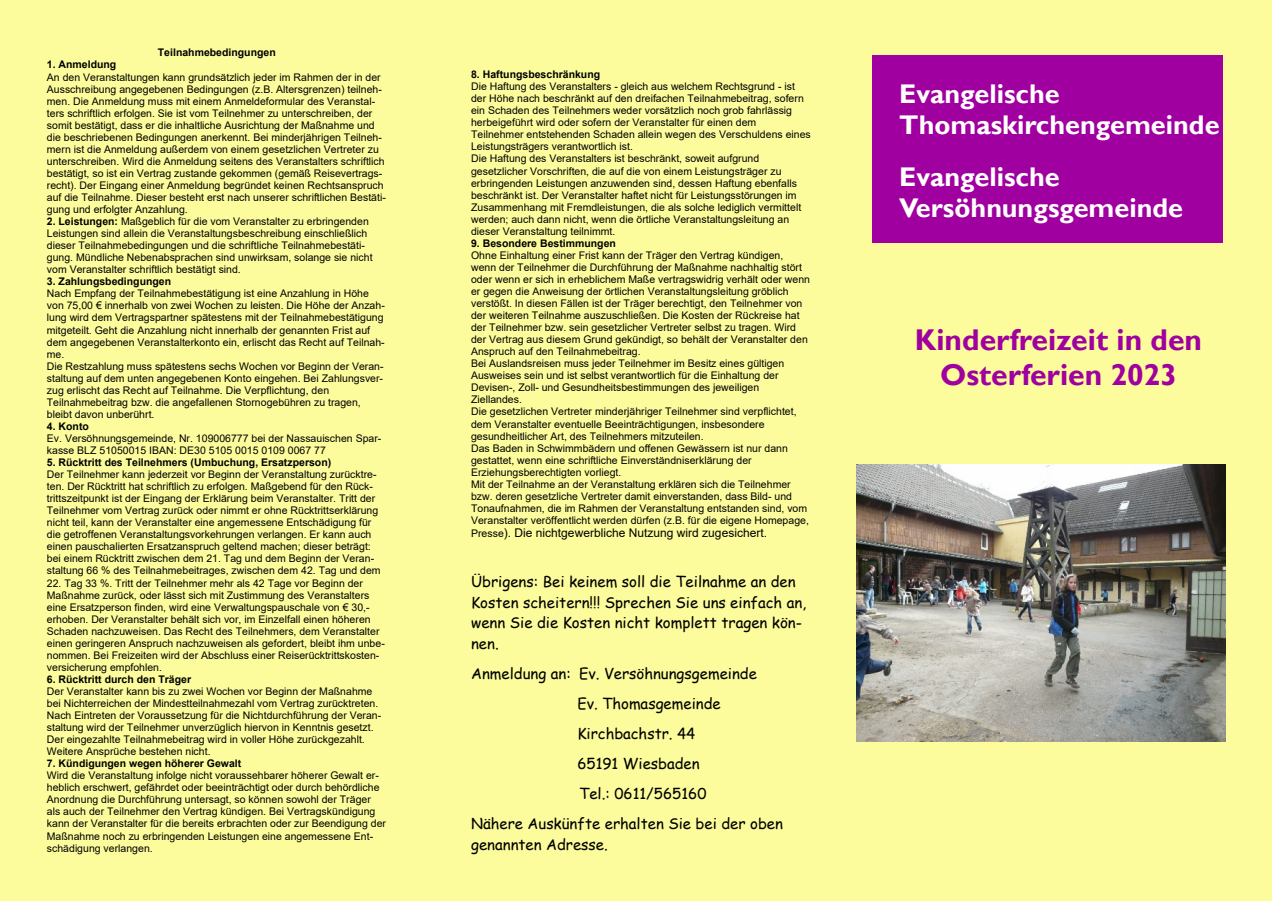
<style>
.page{position:relative;width:1272px;height:902px;background:#fff}
.page>*{position:absolute;margin:0;border:0;box-sizing:border-box;transform-origin:0 0}
.t1{font:700 30px/34.7px "Gill Sans";color:#9f009f;text-align:center}
.t2{font:700 27px/31.2px "Gill Sans";color:#fff}
.t3{font:15px/20.9px "Comic Sans MS";color:#000}
.t4{font:12px "Arial";color:#000}
.t5{font:10.5px/12px "Arial";color:#000}
.t6{font:700 10.5px "Arial";color:#000}
.s1{font-weight:700}
.s2{font-size:10.5px}
</style>
<div class="page">
<div style="left:0;top:0;width:1271px;height:900px;background:#fcfc9c"></div>
<div style="left:872px;top:55px;width:350px;height:188px;background:#9f009f"></div>
<img style="left:856px;top:464px;width:369px;height:277px">
<p class="t6" style="left:158px;top:49px;width:119px">Teilnahmebedingungen</p>
<p class="t6" style="left:47px;top:61px;width:71px">1. Anmeldung</p>
<p class="t5" style="left:47px;top:72px;width:340px">An den Veranstaltungen kann grundsätzlich jeder im Rahmen der in der Ausschreibung angegebenen Bedingungen (z.B. Altersgrenzen) teilneh&shy;men. Die Anmeldung muss mit einem Anmeldeformular des Veranstal&shy;ters schriftlich erfolgen. Sie ist vom Teilnehmer zu unterschreiben, der somit bestätigt, dass er die inhaltliche Ausrichtung der Maßnahme und die beschriebenen Bedingungen anerkennt. Bei minderjährigen Teilneh&shy;mern ist die Anmeldung außerdem von einem gesetzlichen Vertreter zu unterschreiben. Wird die Anmeldung seitens des Veranstalters schriftlich bestätigt, so ist ein Vertrag zustande gekommen (gemäß Reisevertrags&shy;recht). Der Eingang einer Anmeldung begründet keinen Rechtsanspruch auf die Teilnahme. Dieser besteht erst nach unserer schriftlichen Bestäti&shy;gung und erfolgter Anzahlung.</p>
<p class="t5" style="left:47px;top:216px;width:327px"><span class="s1">2. Leistungen:</span> Maßgeblich für die vom Veranstalter zu erbringenden Leistungen sind allein die Veranstaltungsbeschreibung einschließlich dieser Teilnahmebedingungen und die schriftliche Teilnahmebestäti&shy;gung. Mündliche Nebenabsprachen sind unwirksam, solange sie nicht vom Veranstalter schriftlich bestätigt sind.</p>
<p class="t6" style="left:47px;top:277px;width:126px">3. Zahlungsbedingungen</p>
<p class="t5" style="left:47px;top:288px;width:339px">Nach Empfang der Teilnahmebestätigung ist eine Anzahlung in Höhe von 75,00 € innerhalb von zwei Wochen zu leisten. Die Höhe der Anzah&shy;lung wird dem Vertragspartner spätestens mit der Teilnahmebestätigung mitgeteilt. Geht die Anzahlung nicht innerhalb der genannten Frist auf dem angegebenen Veranstalterkonto ein, erlischt das Recht auf Teilnah&shy;me.<br>Die Restzahlung muss spätestens sechs Wochen vor Beginn der Veran&shy;staltung auf dem unten angegebenen Konto eingehen. Bei Zahlungsver&shy;zug erlischt das Recht auf Teilnahme. Die Verpflichtung, den Teilnahmebeitrag bzw. die angefallenen Stornogebühren zu tragen, bleibt davon unberührt.</p>
<p class="t6" style="left:47px;top:422px;width:44px">4. Konto</p>
<p class="t5" style="left:47px;top:433px;width:336px">Ev. Versöhnungsgemeinde, Nr. 109006777 bei der Nassauischen Spar&shy;kasse BLZ 51050015 IBAN: DE30 5105 0015 0109 0067 77</p>
<p class="t6" style="left:47px;top:458px;width:286px">5. Rücktritt des Teilnehmers (Umbuchung, Ersatzperson)</p>
<p class="t5" style="left:47px;top:469px;width:335px">Der Teilnehmer kann jederzeit vor Beginn der Veranstaltung zurücktre&shy;ten. Der Rücktritt hat schriftlich zu erfolgen. Maßgebend für den Rück&shy;trittszeitpunkt ist der Eingang der Erklärung beim Veranstalter. Tritt der Teilnehmer vom Vertrag zurück oder nimmt er ohne Rücktrittserklärung nicht teil, kann der Veranstalter eine angemessene Entschädigung für die getroffenen Veranstaltungsvorkehrungen verlangen. Er kann auch einen pauschalierten Ersatzanspruch geltend machen; dieser beträgt: bei einem Rücktritt zwischen dem 21. Tag und dem Beginn der Veran&shy;staltung 66 % des Teilnahmebeitrages, zwischen dem 42. Tag und dem</p>
<p class="t5" style="left:47px;top:577px;width:339px">22. Tag 33 %. Tritt der Teilnehmer mehr als 42 Tage vor Beginn der Maßnahme zurück, oder lässt sich mit Zustimmung des Veranstalters eine Ersatzperson finden, wird eine Verwaltungspauschale von € 30,- erhoben. Der Veranstalter behält sich vor, im Einzelfall einen höheren Schaden nachzuweisen. Das Recht des Teilnehmers, dem Veranstalter einen geringeren Anspruch nachzuweisen als gefordert, bleibt ihm unbe&shy;nommen. Bei Freizeiten wird der Abschluss einer Reiserücktrittskosten&shy;versicherung empfohlen.</p>
<p class="t6" style="left:47px;top:675px;width:146px">6. Rücktritt durch den Träger</p>
<p class="t5" style="left:47px;top:686px;width:336px">Der Veranstalter kann bis zu zwei Wochen vor Beginn der Maßnahme bei Nichterreichen der Mindestteilnahmezahl vom Vertrag zurücktreten.<br>Nach Eintreten der Voraussetzung für die Nichtdurchführung der Veran&shy;staltung wird der Teilnehmer unverzüglich hiervon in Kenntnis gesetzt.<br>Der eingezahlte Teilnahmebeitrag wird in voller Höhe zurückgezahlt.<br>Weitere Ansprüche bestehen nicht.</p>
<p class="t6" style="left:47px;top:759px;width:196px">7. Kündigungen wegen höherer Gewalt</p>
<p class="t5" style="left:47px;top:770px;width:340px">Wird die Veranstaltung infolge nicht voraussehbarer höherer Gewalt er&shy;heblich erschwert, gefährdet oder beeinträchtigt oder durch behördliche Anordnung die Durchführung untersagt, so können sowohl der Träger als auch der Teilnehmer den Vertrag kündigen. Bei Vertragskündigung kann der Veranstalter für die bereits erbrachten oder zur Beendigung der Maßnahme noch zu erbringenden Leistungen eine angemessene Ent&shy;schädigung verlangen.</p>
<p class="t6" style="left:471px;top:70px;width:131px">8. Haftungsbeschränkung</p>
<p class="t5" style="left:471px;top:81px;width:341px">Die Haftung des Veranstalters - gleich aus welchem Rechtsgrund - ist der Höhe nach beschränkt auf den dreifachen Teilnahmebeitrag, sofern ein Schaden des Teilnehmers weder vorsätzlich noch grob fahrlässig herbeigeführt wird oder sofern der Veranstalter für einen dem Teilnehmer entstehenden Schaden allein wegen des Verschuldens eines Leistungsträgers verantwortlich ist.<br>Die Haftung des Veranstalters ist beschränkt, soweit aufgrund gesetzlicher Vorschriften, die auf die von einem Leistungsträger zu erbringenden Leistungen anzuwenden sind, dessen Haftung ebenfalls beschränkt ist. Der Veranstalter haftet nicht für Leistungsstörungen im Zusammenhang mit Fremdleistungen, die als solche lediglich vermittelt werden; auch dann nicht, wenn die örtliche Veranstaltungsleitung an dieser Veranstaltung teilnimmt.</p>
<p class="t6" style="left:471px;top:239px;width:146px">9. Besondere Bestimmungen</p>
<p class="t5" style="left:471px;top:250px;width:340px">Ohne Einhaltung einer Frist kann der Träger den Vertrag kündigen, wenn der Teilnehmer die Durchführung der Maßnahme nachhaltig stört oder wenn er sich in erheblichem Maße vertragswidrig verhält oder wenn er gegen die Anweisung der örtlichen Veranstaltungsleitung gröblich verstößt. In diesen Fällen ist der Träger berechtigt, den Teilnehmer von der weiteren Teilnahme auszuschließen. Die Kosten der Rückreise hat der Teilnehmer bzw. sein gesetzlicher Vertreter selbst zu tragen. Wird der Vertrag aus diesem Grund gekündigt, so behält der Veranstalter den Anspruch auf den Teilnahmebeitrag.<br>Bei Auslandsreisen muss jeder Teilnehmer im Besitz eines gültigen Ausweises sein und ist selbst verantwortlich für die Einhaltung der Devisen-, Zoll- und Gesundheitsbestimmungen des jeweiligen Ziellandes.<br>Die gesetzlichen Vertreter minderjähriger Teilnehmer sind verpflichtet, dem Veranstalter eventuelle Beeinträchtigungen, insbesondere gesundheitlicher Art, des Teilnehmers mitzuteilen.<br>Das Baden in Schwimmbädern und offenen Gewässern ist nur dann gestattet, wenn eine schriftliche Einverständniserklärung der Erziehungsberechtigten vorliegt.<br>Mit der Teilnahme an der Veranstaltung erklären sich die Teilnehmer bzw. deren gesetzliche Vertreter damit einverstanden, dass Bild- und Tonaufnahmen, die im Rahmen der Veranstaltung entstanden sind, vom Veranstalter veröffentlicht werden dürfen (z.B. für die eigene Homepage,</p>
<p class="t4" style="left:471px;top:528px;width:297px"><span class="s2">Presse</span>). Die nichtgewerbliche Nutzung wird zugesichert.</p>
<h3 class="t3" style="left:471px;top:572px;width:337px">Übrigens: Bei keinem soll die Teilnahme an den Kosten scheitern!!! Sprechen Sie uns einfach an, wenn Sie die Kosten nicht komplett tragen kön&shy;nen.</h3>
<h3 class="t3" style="left:471px;top:664px;width:287px">Anmeldung an: Ev. Versöhnungsgemeinde</h3>
<h3 class="t3" style="left:577px;top:694px;width:145px">Ev. Thomasgemeinde</h3>
<h3 class="t3" style="left:577px;top:724px;width:120px">Kirchbachstr. 44</h3>
<h3 class="t3" style="left:577px;top:754px;width:124px">65191 Wiesbaden</h3>
<h3 class="t3" style="left:579px;top:784px;width:129px">Tel.: 0611/565160</h3>
<h3 class="t3" style="left:471px;top:814px;width:313px">Nähere Auskünfte erhalten Sie bei der oben</h3>
<h3 class="t3" style="left:471px;top:835px;width:138px">genannten Adresse.</h3>
<h2 class="t2" style="left:899px;top:81px;width:322px">Evangelische<br>Thomaskirchengemeinde</h2>
<h2 class="t2" style="left:899px;top:164px;width:285px">Evangelische<br>Versöhnungsgemeinde</h2>
<h1 class="t1" style="left:914px;top:326px;width:289px">Kinderfreizeit in den<br>Osterferien 2023</h1>
</div>
